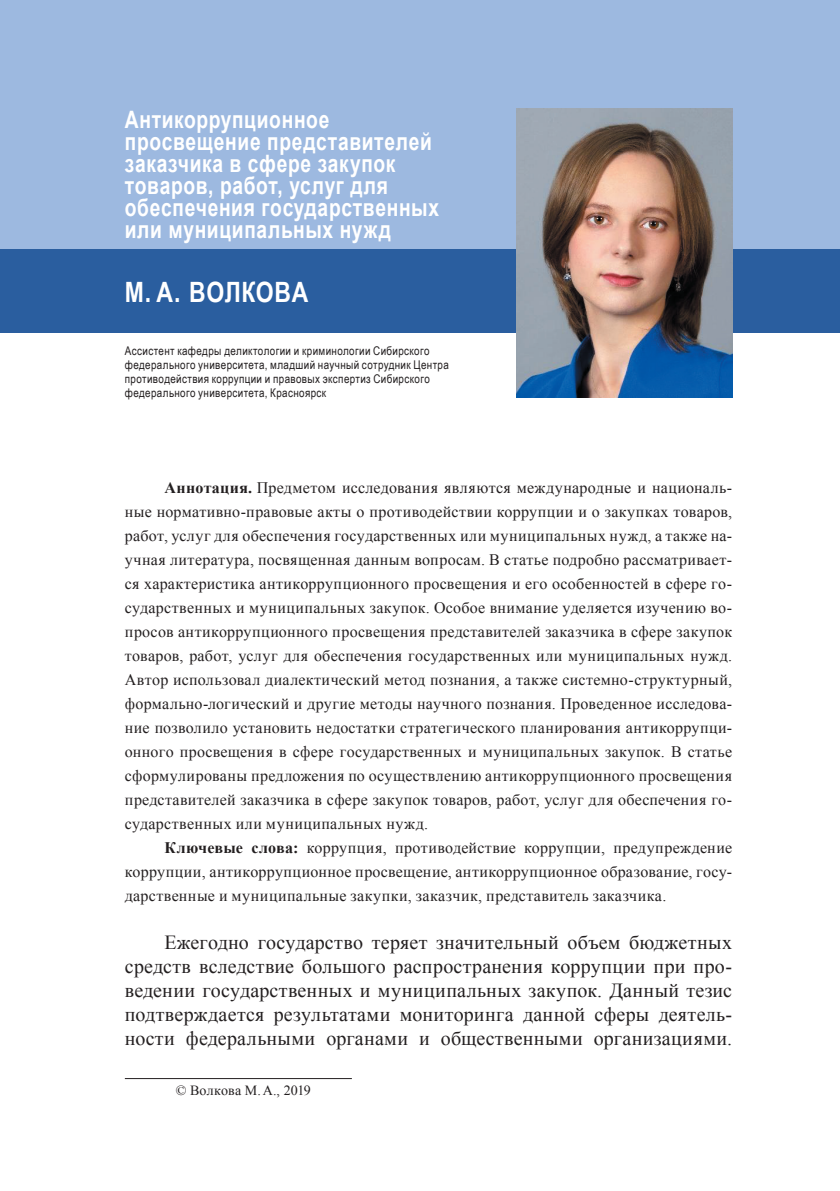
<style>
.page{position:relative;width:840px;height:1191px;background:#fff}
.page>*{position:absolute;margin:0;border:0;box-sizing:border-box;transform-origin:0 0}
.Avtor{font:700 28px "Arial Narrow";letter-spacing:.02em;color:#fff}
.Nazvanie{font:700 24px/22px "Arial";letter-spacing:.035em;color:#fff;scale:.8 1}
.TEXT{font:20px/24px "Times New Roman";letter-spacing:.02em;color:#231f20;text-align:justify}
.Annotation{font:16px/24px "Times New Roman";letter-spacing:.03em;color:#231f20;text-align:justify}
.Kluch_slova{font:16px/24px "Times New Roman";letter-spacing:.025em;color:#231f20;text-align:justify}
.Сноска{font:14px "Times New Roman";letter-spacing:.01em;color:#231f20}
.Dolzhnost{font:12px/14px "Arial Narrow";letter-spacing:.03em;color:#231f20}
.s1{font-weight:700}
.s2{color:#fff}
</style>
<div class="page">
<div style="left:0;top:0;width:839px;height:249px;background:#9db9e0"></div>
<div style="left:0;top:249px;width:839px;height:84px;background:#2a5e9f"></div>
<hr style="left:125px;top:1078px;width:226px;height:1px;background:#231f20">
<img style="left:516px;top:109px;width:215px;height:288px">
<p class="Nazvanie" style="left:125px;top:109px;width:394px">Антикоррупционное просвещение представителей заказчика в сфере закупок товаров, работ, услуг для обеспечения государственных или муниципальных нужд</p>
<p class="Avtor" style="left:125px;top:270px;width:185px">М. А. ВОЛКОВА</p>
<p class="Dolzhnost" style="left:125px;top:343px;width:325px">Ассистент кафедры деликтологии и криминологии Сибирского федерального университета, младший научный сотрудник Центра противодействия коррупции и правовых экспертиз Сибирского федерального университета, Красноярск</p>
<p class="Annotation" style="left:125px;top:475px;width:608px;text-indent:40px"><span class="s1">Аннотация.</span><sup>1</sup>Предметом исследования являются международные и националь&shy;ные нормативно--правовые акты о противодействии коррупции и о закупках товаров, работ, услуг для обеспечения государственных или муниципальных нужд, а также на&shy;учная литература, посвященная данным вопросам. В статье подробно рассматривает&shy;ся характеристика антикоррупционного просвещения и его особенностей в сфере го&shy;сударственных и муниципальных закупок. Особое внимание уделяется изучению во&shy;просов антикоррупционного просвещения представителей заказчика в сфере закупок товаров, работ, услуг для обеспечения государственных или муниципальных нужд.<br>Автор использовал диалектический метод познания, а также системно--структурный, формально--логический и другие методы научного познания. Проведенное исследова&shy;ние позволило установить недостатки стратегического планирования антикоррупци&shy;онного просвещения в сфере государственных и муниципальных закупок. В статье сформулированы предложения по осуществлению антикоррупционного просвещения представителей заказчика в сфере закупок товаров, работ, услуг для обеспечения го&shy;сударственных или муниципальных нужд.</p>
<p class="Kluch_slova" style="left:125px;top:835px;width:608px;text-indent:40px"><span class="s1">Ключевые слова:</span> коррупция, противодействие коррупции, предупреждение коррупции, антикоррупционное просвещение, антикоррупционное образование, госу&shy;дарственные и муниципальные закупки, заказчик, представитель заказчика.</p>
<p class="TEXT" style="left:125px;top:930px;width:608px;text-indent:40px">Ежегодно государство теряет значительный объем бюджетных средств вследствие большого распространения коррупции при про&shy;ведении государственных и муниципальных закупок. Данный тезис подтверждается результатами мониторинга данной сферы деятель&shy;ности федеральными органами и общественными организациями.</p>
<p class="Сноска" style="left:164px;top:1080px;width:148px"><span class="s2">1</span> © Волкова М.А., 2019</p>
</div>
